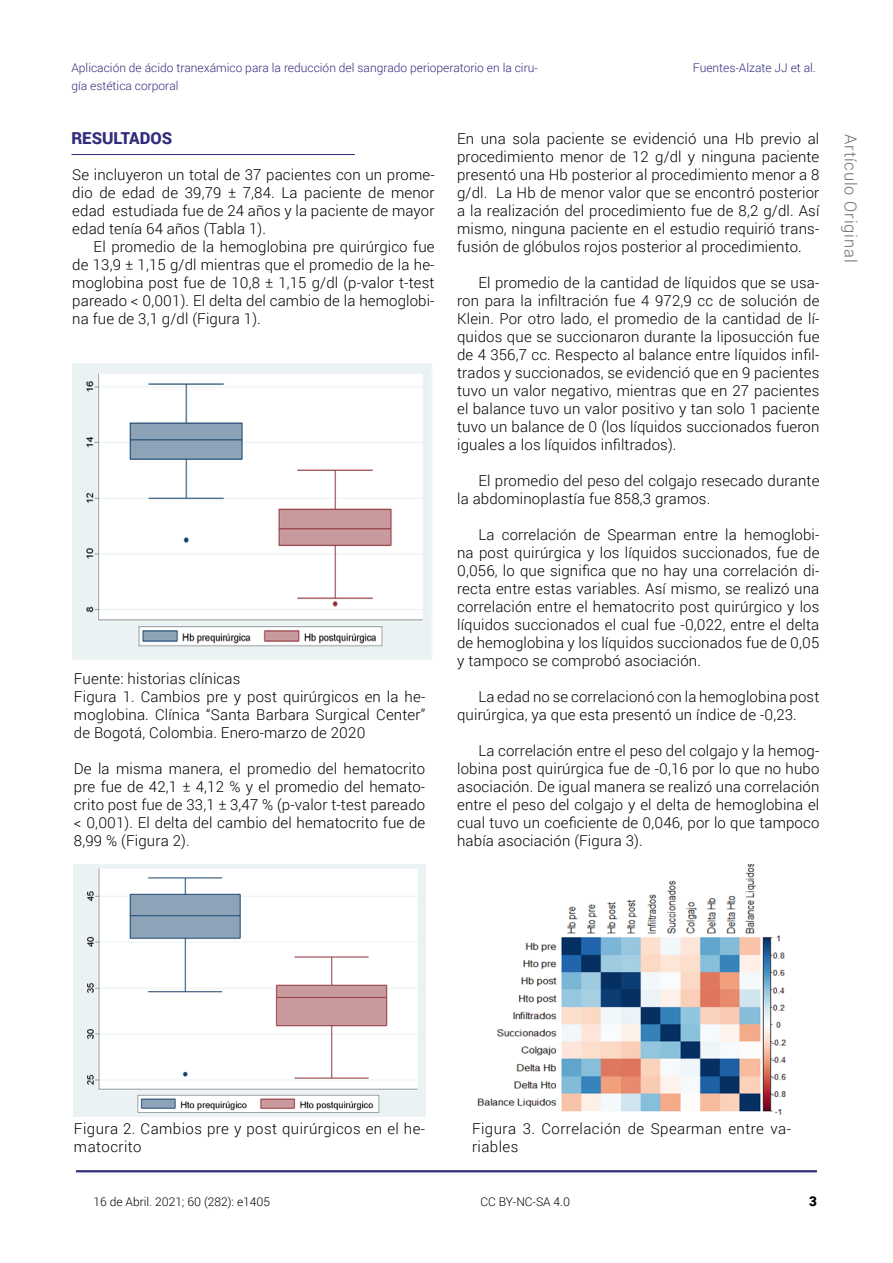
<style>
.page{position:relative;width:893px;height:1263px;background:#fff}
.page>*{position:absolute;margin:0;border:0;box-sizing:border-box;transform-origin:0 0}
.t1{font:300 16.5px "Roboto";letter-spacing:.05em;color:#6e6e6e}
.t2{font:900 16.5px "Roboto";color:#322d7d}
.t3{font:300 15px/18px "Roboto";letter-spacing:.01em;color:#000;text-align:justify}
.t4{font:300 15px/18px "Roboto";letter-spacing:.03em;color:#000}
.t5{font:900 13.5px "Roboto";color:#000}
.t6{font:300 12px/18px "Roboto";color:#322d7d}
.t7{font:300 12px "Roboto";color:#000}
</style>
<div class="page">
<hr style="left:76px;top:1170px;width:741px;height:2px;background:#322d7d">
<hr style="left:71px;top:154px;width:284px;height:1px;background:#322d7d">
<img style="left:72px;top:364px;width:360px;height:296px">
<img style="left:74px;top:864px;width:351px;height:252px">
<img style="left:477px;top:864px;width:310px;height:251px">
<p class="t6" style="left:71px;top:58px;width:468px">Aplicación de ácido tranexámico para la reducción del sangrado perioperatorio en la ciru&shy;gía estética corporal</p>
<p class="t6" style="left:693px;top:58px;width:124px">Fuentes-Alzate JJ et al.</p>
<p class="t2" style="left:71px;top:126px;width:102px">RESULTADOS</p>
<p class="t3" style="left:72px;top:165px;width:364px">Se incluyeron un total de 37 pacientes con un prome&shy;dio de edad de 39,79 ± 7,84. La paciente de menor edad estudiada fue de 24 años y la paciente de mayor edad tenía 64 años (Tabla 1).</p>
<p class="t3" style="left:72px;top:237px;width:364px;text-indent:21px">El promedio de la hemoglobina pre quirúrgico fue de 13,9 ± 1,15 g/dl mientras que el promedio de la he&shy;moglobina post fue de 10,8 ± 1,15 g/dl (p-valor t-test pareado &lt; 0,001). El delta del cambio de la hemoglobi&shy;na fue de 3,1 g/dl (Figura 1).</p>
<p class="t3" style="left:74px;top:669px;width:353px;text-align:left">Fuente: historias clínicas<br>Figura 1. Cambios pre y post quirúrgicos en la he&shy;moglobina. Clínica “Santa Barbara Surgical Center” de Bogotá, Colombia. Enero-marzo de 2020</p>
<p class="t3" style="left:74px;top:759px;width:353px">De la misma manera, el promedio del hematocrito pre fue de 42,1 ± 4,12 % y el promedio del hemato&shy;crito post fue de 33,1 ± 3,47 % (p-valor t-test pareado &lt; 0,001). El delta del cambio del hematocrito fue de 8,99 % (Figura 2).</p>
<p class="t3" style="left:457px;top:129px;width:364px">En una sola paciente se evidenció una Hb previo al procedimiento menor de 12 g/dl y ninguna paciente presentó una Hb posterior al procedimiento menor a 8 g/dl. La Hb de menor valor que se encontró posterior a la realización del procedimiento fue de 8,2 g/dl. Así mismo, ninguna paciente en el estudio requirió trans&shy;fusión de glóbulos rojos posterior al procedimiento.</p>
<p class="t3" style="left:457px;top:273px;width:364px;text-indent:21px">El promedio de la cantidad de líquidos que se usa&shy;ron para la infiltración fue 4 972,9 cc de solución de Klein. Por otro lado, el promedio de la cantidad de lí&shy;quidos que se succionaron durante la liposucción fue de 4 356,7 cc. Respecto al balance entre líquidos infil&shy;trados y succionados, se evidenció que en 9 pacientes tuvo un valor negativo, mientras que en 27 pacientes el balance tuvo un valor positivo y tan solo 1 paciente tuvo un balance de 0 (los líquidos succionados fueron iguales a los líquidos infiltrados).</p>
<p class="t3" style="left:457px;top:471px;width:364px;text-indent:21px">El promedio del peso del colgajo resecado durante la abdominoplastía fue 858,3 gramos.</p>
<p class="t3" style="left:457px;top:525px;width:364px;text-indent:21px">La correlación de Spearman entre la hemoglobi&shy;na post quirúrgica y los líquidos succionados, fue de 0,056, lo que significa que no hay una correlación di&shy;recta entre estas variables. Así mismo, se realizó una correlación entre el hematocrito post quirúrgico y los líquidos succionados el cual fue -0,022, entre el delta de hemoglobina y los líquidos succionados fue de 0,05 y tampoco se comprobó asociación.</p>
<p class="t3" style="left:457px;top:687px;width:364px;text-indent:21px">La edad no se correlacionó con la hemoglobina post quirúrgica, ya que esta presentó un índice de -0,23.</p>
<p class="t3" style="left:457px;top:741px;width:364px;text-indent:21px">La correlación entre el peso del colgajo y la hemog&shy;lobina post quirúrgica fue de -0,16 por lo que no hubo asociación. De igual manera se realizó una correlación entre el peso del colgajo y el delta de hemoglobina el cual tuvo un coeficiente de 0,046, por lo que tampoco había asociación (Figura 3).</p>
<p class="t1" style="left:862px;top:134px;width:130px;rotate:90deg">Artículo Original</p>
<p class="t4" style="left:74px;top:1119px;width:353px">Figura 2. Cambios pre y post quirúrgicos en el he&shy;matocrito</p>
<p class="t4" style="left:472px;top:1119px;width:320px">Figura 3. Correlación de Spearman entre va&shy;riables</p>
<p class="t7" style="left:94px;top:1193px;width:178px">16 de Abril. 2021; 60 (282): e1405</p>
<p class="t7" style="left:480px;top:1193px;width:91px">CC BY-NC-SA 4.0</p>
<p class="t5" style="left:809px;top:1192px;width:9px">3</p>
</div>
